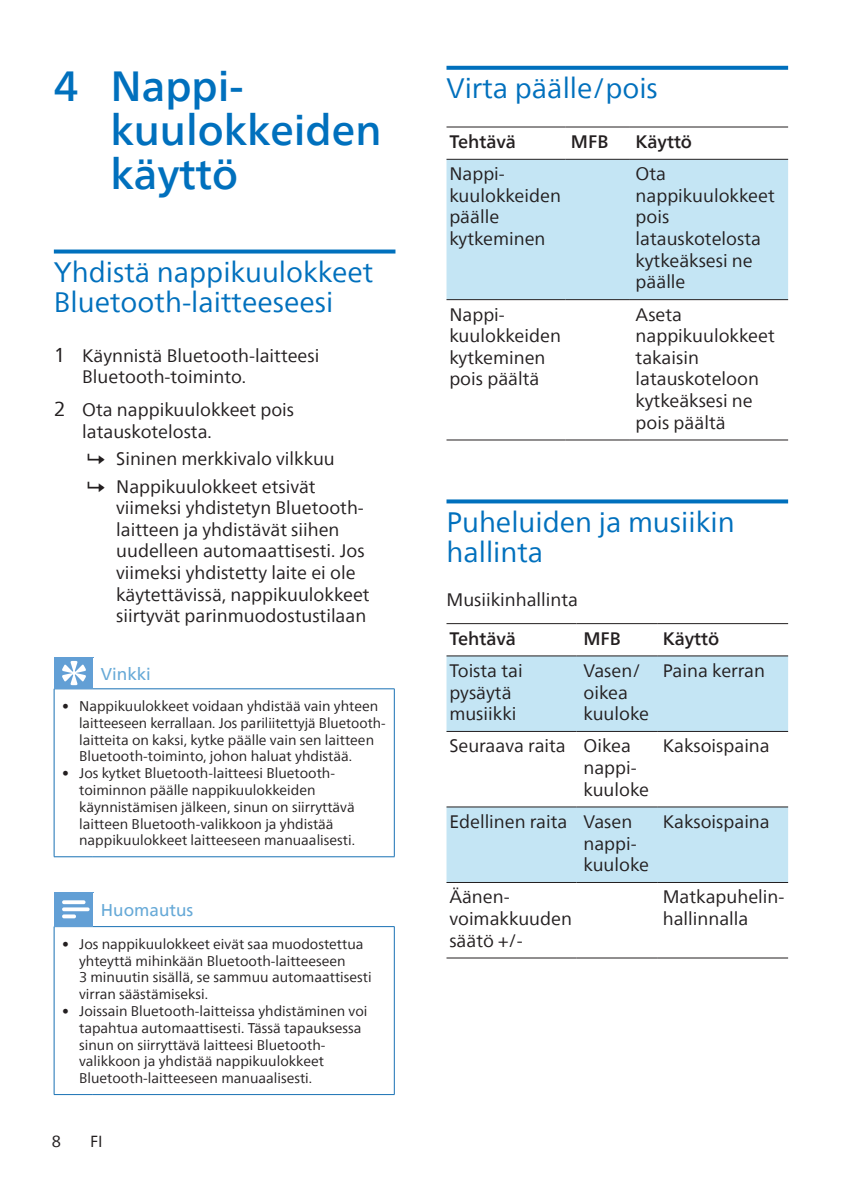
<style>
.page{position:relative;width:842px;height:1191px;background:#fff}
.page>*{position:absolute;margin:0;border:0;box-sizing:border-box;transform-origin:0 0}
.t1{font:500 42px/44px "Neue Frutiger World";color:#0070bd}
.heading2{font:28px/30px "Neue Frutiger World";color:#0070bd}
.Body_Text{font:18px/21.6px "Neue Frutiger World";color:#231f20}
.Body_Text-2{font:500 18px "Neue Frutiger World";color:#231f20}
.Body_Text__0{font:18px "Neue Frutiger World";color:#231f20}
.notes-caption-paragr{font:17px "Neue Frutiger World";color:#66a9d7}
.t2{font:16px "Neue Frutiger World";color:#231f20}
.t3{font:14px/16.8px "Neue Frutiger World";color:#231f20}
.s1{font-size:20px}
.s2{font-weight:300}
</style>
<div class="page">
<svg style="left:54px;top:249px;width:341px;height:4px"></svg>
<hr style="left:394px;top:689px;width:1px;height:167px;background:#1971b4">
<hr style="left:54px;top:689px;width:1px;height:167px;background:#1971b4">
<hr style="left:54px;top:856px;width:39px;height:1px;background:#1971b4">
<hr style="left:93px;top:856px;width:302px;height:1px;background:#1971b4">
<hr style="left:93px;top:688px;width:302px;height:1px;background:#1971b4">
<hr style="left:54px;top:688px;width:39px;height:1px;background:#1971b4">
<div style="left:54px;top:657px;width:39px;height:31px;background:#629fd5"></div>
<hr style="left:93px;top:658px;width:1px;height:30px;background:#629fd5">
<svg style="left:62px;top:661px;width:24px;height:24px"></svg>
<hr style="left:394px;top:927px;width:1px;height:167px;background:#1971b4">
<hr style="left:54px;top:927px;width:1px;height:167px;background:#1971b4">
<hr style="left:54px;top:1094px;width:39px;height:1px;background:#1971b4">
<hr style="left:93px;top:1094px;width:302px;height:1px;background:#1971b4">
<hr style="left:93px;top:926px;width:302px;height:1px;background:#1971b4">
<hr style="left:54px;top:926px;width:39px;height:1px;background:#1971b4">
<div style="left:54px;top:892px;width:39px;height:34px;background:#629fd5"></div>
<hr style="left:93px;top:892px;width:1px;height:34px;background:#629fd5">
<svg style="left:62px;top:900px;width:28px;height:18px"></svg>
<svg style="left:446px;top:66px;width:342px;height:4px"></svg>
<svg style="left:446px;top:499px;width:342px;height:4px"></svg>
<div style="left:446px;top:160px;width:342px;height:139px;background:#c4e5f4"></div>
<hr style="left:446px;top:126px;width:119px;height:1px;background:#231f20">
<hr style="left:565px;top:126px;width:65px;height:1px;background:#231f20">
<hr style="left:630px;top:126px;width:158px;height:1px;background:#231f20">
<hr style="left:446px;top:159px;width:119px;height:1px;background:#231f20">
<hr style="left:565px;top:159px;width:65px;height:1px;background:#231f20">
<hr style="left:630px;top:159px;width:158px;height:1px;background:#231f20">
<hr style="left:446px;top:299px;width:119px;height:1px;background:#231f20">
<hr style="left:565px;top:299px;width:65px;height:1px;background:#231f20">
<hr style="left:630px;top:299px;width:158px;height:1px;background:#231f20">
<hr style="left:446px;top:439px;width:119px;height:1px;background:#231f20">
<hr style="left:565px;top:439px;width:65px;height:1px;background:#231f20">
<hr style="left:630px;top:439px;width:158px;height:1px;background:#231f20">
<svg style="left:446px;top:656px;width:342px;height:226px;fill:#c4e5f4"></svg>
<hr style="left:446px;top:623px;width:131px;height:1px;background:#231f20">
<hr style="left:577px;top:623px;width:80px;height:1px;background:#231f20">
<hr style="left:657px;top:623px;width:131px;height:1px;background:#231f20">
<hr style="left:446px;top:655px;width:131px;height:1px;background:#231f20">
<hr style="left:577px;top:655px;width:80px;height:1px;background:#231f20">
<hr style="left:657px;top:655px;width:131px;height:1px;background:#231f20">
<hr style="left:446px;top:731px;width:131px;height:1px;background:#231f20">
<hr style="left:577px;top:731px;width:80px;height:1px;background:#231f20">
<hr style="left:657px;top:731px;width:131px;height:1px;background:#231f20">
<hr style="left:446px;top:806px;width:131px;height:1px;background:#231f20">
<hr style="left:577px;top:806px;width:80px;height:1px;background:#231f20">
<hr style="left:657px;top:806px;width:131px;height:1px;background:#231f20">
<hr style="left:446px;top:882px;width:131px;height:1px;background:#231f20">
<hr style="left:577px;top:882px;width:80px;height:1px;background:#231f20">
<hr style="left:657px;top:882px;width:131px;height:1px;background:#231f20">
<hr style="left:446px;top:957px;width:131px;height:1px;background:#231f20">
<hr style="left:577px;top:957px;width:80px;height:1px;background:#231f20">
<hr style="left:657px;top:957px;width:131px;height:1px;background:#231f20">
<p class="t1" style="left:111px;top:65px;width:272px;text-indent:-57px">4 Nappi&shy;kuulokkeiden käyttö</p>
<p class="heading2" style="left:54px;top:257px;width:321px">Yhdistä nappikuulokkeet<br>Bluetooth-laitteeseesi</p>
<p class="Body_Text" style="left:82px;top:345px;width:239px;text-indent:-28px"><span class="s1">1</span> Käynnistä Bluetooth-laitteesi<br>Bluetooth-toiminto.</p>
<p class="Body_Text" style="left:82px;top:399px;width:213px;text-indent:-28px"><span class="s1">2</span> Ota nappikuulokkeet pois latauskotelosta.</p>
<p class="Body_Text" style="left:116px;top:448px;width:220px">Sininen merkkivalo vilkkuu</p>
<p class="Body_Text" style="left:116px;top:476px;width:255px">Nappikuulokkeet etsivät viimeksi yhdistetyn Bluetooth&shy;laitteen ja yhdistävät siihen uudelleen automaattisesti. Jos viimeksi yhdistetty laite ei ole käytettävissä, nappikuulokkeet siirtyvät parinmuodostustilaan</p>
<p class="notes-caption-paragr" style="left:101px;top:660px;width:52px">Vinkki</p>
<p class="t3" style="left:79px;top:698px;width:308px;text-indent:-17px"><span class="s2">•</span> Nappikuulokkeet voidaan yhdistää vain yhteen laitteeseen kerrallaan. Jos pariliitettyjä Bluetooth&shy;laitteita on kaksi, kytke päälle vain sen laitteen Bluetooth-toiminto, johon haluat yhdistää.</p>
<p class="t3" style="left:79px;top:765px;width:277px;text-indent:-17px"><span class="s2">•</span> Jos kytket Bluetooth-laitteesi Bluetooth&shy;toiminnon päälle nappikuulokkeiden käynnistämisen jälkeen, sinun on siirryttävä laitteen Bluetooth-valikkoon ja yhdistää nappikuulokkeet laitteeseen manuaalisesti.</p>
<p class="notes-caption-paragr" style="left:101px;top:897px;width:94px">Huomautus</p>
<p class="t3" style="left:79px;top:935px;width:294px;text-indent:-17px"><span class="s2">•</span> Jos nappikuulokkeet eivät saa muodostettua yhteyttä mihinkään Bluetooth-laitteeseen<br>3 minuutin sisällä, se sammuu automaattisesti virran säästämiseksi.</p>
<p class="t3" style="left:79px;top:1003px;width:290px;text-indent:-17px"><span class="s2">•</span> Joissain Bluetooth-laitteissa yhdistäminen voi tapahtua automaattisesti. Tässä tapauksessa sinun on siirryttävä laitteesi Bluetooth&shy;valikkoon ja yhdistää nappikuulokkeet Bluetooth-laitteeseen manuaalisesti.</p>
<p class="t2" style="left:52px;top:1128px;width:11px">8</p>
<p class="t2" style="left:90px;top:1128px;width:14px">FI</p>
<p class="heading2" style="left:446px;top:74px;width:213px">Virta päälle/pois</p>
<p class="Body_Text-2" style="left:449px;top:127px;width:68px">Tehtävä</p>
<p class="Body_Text-2" style="left:571px;top:127px;width:39px">MFB</p>
<p class="Body_Text-2" style="left:636px;top:127px;width:58px">Käyttö</p>
<p class="Body_Text" style="left:449px;top:163px;width:113px">Nappi&shy;kuulokkeiden päälle kytkeminen</p>
<p class="Body_Text" style="left:636px;top:163px;width:141px">Ota nappikuulokkeet pois latauskotelosta kytkeäksesi ne päälle</p>
<p class="Body_Text" style="left:449px;top:304px;width:113px">Nappi&shy;kuulokkeiden kytkeminen pois päältä</p>
<p class="Body_Text" style="left:636px;top:304px;width:141px">Aseta nappikuulokkeet takaisin latauskoteloon kytkeäksesi ne pois päältä</p>
<p class="heading2" style="left:446px;top:507px;width:290px">Puheluiden ja musiikin hallinta</p>
<p class="Body_Text__0" style="left:446px;top:586px;width:133px">Musiikinhallinta</p>
<p class="Body_Text-2" style="left:449px;top:623px;width:68px">Tehtävä</p>
<p class="Body_Text-2" style="left:583px;top:623px;width:39px">MFB</p>
<p class="Body_Text-2" style="left:663px;top:623px;width:58px">Käyttö</p>
<p class="Body_Text" style="left:449px;top:660px;width:75px">Toista tai pysäytä musiikki</p>
<p class="Body_Text" style="left:583px;top:660px;width:67px">Vasen/ oikea kuuloke</p>
<p class="Body_Text" style="left:663px;top:660px;width:104px">Paina kerran</p>
<p class="Body_Text" style="left:449px;top:735px;width:118px">Seuraava raita</p>
<p class="Body_Text" style="left:583px;top:735px;width:67px">Oikea nappi&shy;kuuloke</p>
<p class="Body_Text" style="left:663px;top:735px;width:108px">Kaksoispaina</p>
<p class="Body_Text" style="left:449px;top:811px;width:120px">Edellinen raita</p>
<p class="Body_Text" style="left:583px;top:811px;width:67px">Vasen nappi&shy;kuuloke</p>
<p class="Body_Text" style="left:663px;top:811px;width:108px">Kaksoispaina</p>
<p class="Body_Text" style="left:449px;top:886px;width:124px">Äänen&shy;voimakkuuden säätö +/-</p>
<p class="Body_Text" style="left:663px;top:886px;width:123px">Matkapuhelin&shy;hallinnalla</p>
</div>
